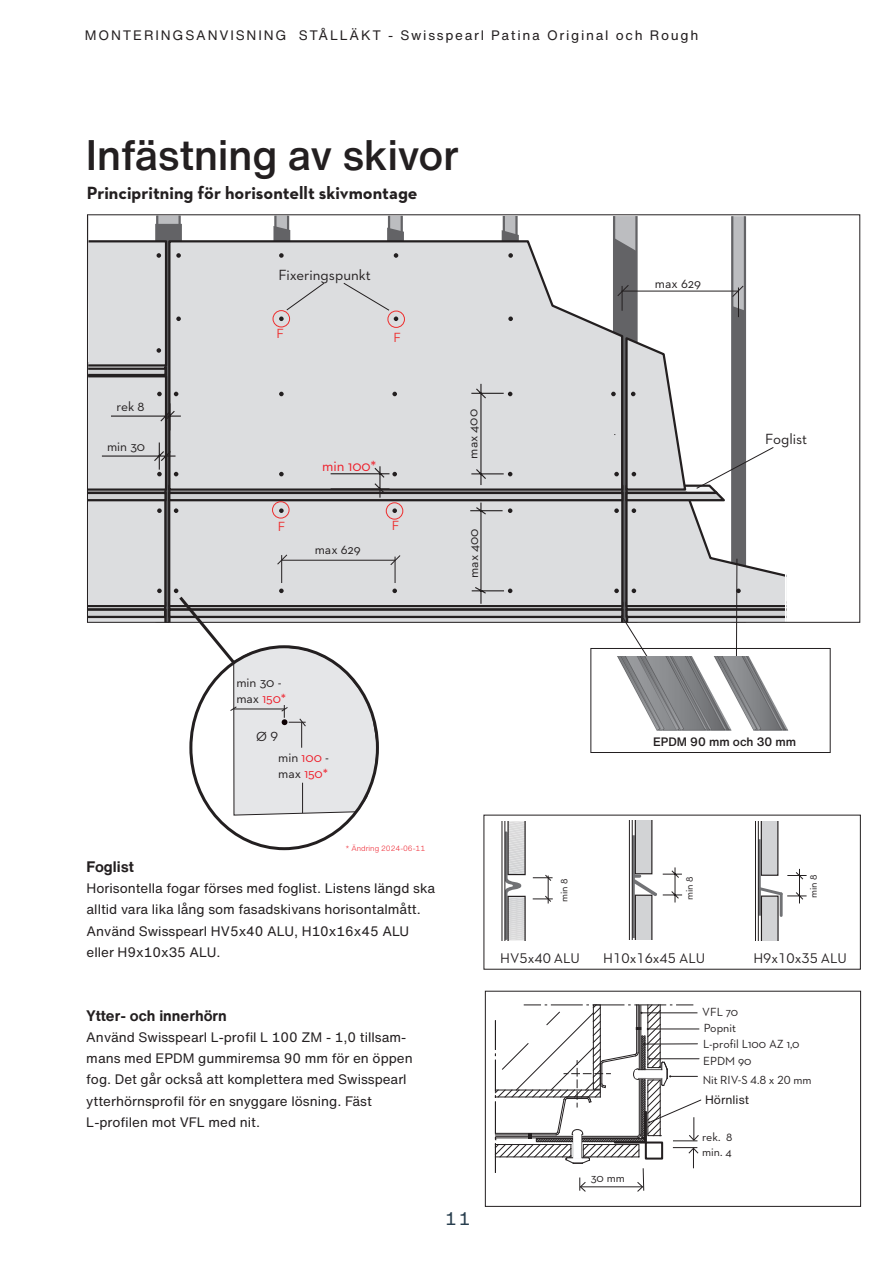
<style>
.page{position:relative;width:893px;height:1263px;background:#fff}
.page>*{position:absolute;margin:0;border:0;box-sizing:border-box;transform-origin:0 0}
.t1{font:500 42px "Helvetica Now Text";letter-spacing:-.01em;color:#231f20}
.t2{font:700 18px "Neutraface 2 Text";color:#231f20}
.t3{font:18px "Helvetica Now Text";color:#283e4e}
.t4{font:700 15px "Helvetica Now Text";color:#231f20}
.t5{font:15px "Neutraface 2 Text";color:#231f20}
.t6{font:15px "Neutraface 2 Text";color:#ee1c28}
.t7{font:14.25px "Neutraface 2 Text";color:#231f20}
.t8{font:13.5px/21.3px "Helvetica Now Text";color:#231f20}
.t9{font:13.5px/16.5px "Neutraface 2 Text";color:#231f20}
.t10{font:13.5px "Helvetica Now Text";letter-spacing:.125em;color:#231f20}
.t11{font:13.5px "Neutraface 2 Text";color:#ee2d2d}
.t12{font:12px/14.4px "Neutraface 2 Text";color:#231f20}
.t13{font:500 12px "Helvetica Now Text";color:#231f20}
.t14{font:12px "Helvetica Now Text";color:#231f20}
.t15{font:10.5px "Neutraface 2 Text";color:#231f20}
.t16{font:300 7.5px "Helvetica Now Text";color:#ee1c28}
.s1{color:#ee1c28}
</style>
<div class="page">
<div style="left:485px;top:991px;width:376px;height:215px;border:1px solid #231f20"></div>
<svg style="left:494px;top:1004px;width:208px;height:188px"></svg>
<svg style="left:87px;top:215px;width:723px;height:725px"></svg>
<div style="left:273px;top:310px;width:17px;height:17px;border:1px solid #ee2d2d;border-radius:50%"></div>
<img style="left:608px;top:657px;width:193px;height:74px">
<div style="left:386px;top:503px;width:17px;height:16px;border:1px solid #ee2d2d;border-radius:50%"></div>
<div style="left:272px;top:501px;width:17px;height:17px;border:1px solid #ee2d2d;border-radius:50%"></div>
<p class="t10" style="left:85px;top:27px;width:615px">MONTERINGSANVISNING STÅLLÄKT - Swisspearl Patina Original och Rough</p>
<h1 class="t1" style="left:86px;top:127px;width:374px">Infästning av skivor</h1>
<h2 class="t2" style="left:87px;top:182px;width:332px">Principritning för horisontellt skivmontage</h2>
<p class="t9" style="left:116px;top:398px;width:30px">rek 8</p>
<p class="t9" style="left:107px;top:438px;width:40px">min 30</p>
<p class="t5" style="left:278px;top:266px;width:94px">Fixeringspunkt</p>
<p class="t11" style="left:276px;top:325px;width:9px">F</p>
<p class="t11" style="left:393px;top:329px;width:9px">F</p>
<p class="t6" style="left:322px;top:456px;width:56px">min 100*</p>
<p class="t11" style="left:278px;top:518px;width:9px">F</p>
<p class="t11" style="left:392px;top:517px;width:9px">F</p>
<p class="t9" style="left:315px;top:541px;width:48px">max 629</p>
<p class="t9" style="left:465px;top:459px;width:51px;rotate:-90deg">max 400</p>
<p class="t9" style="left:465px;top:578px;width:51px;rotate:-90deg">max 400</p>
<p class="t9" style="left:655px;top:275px;width:48px">max 629</p>
<p class="t5" style="left:765px;top:429px;width:43px">Foglist</p>
<p class="t9" style="left:236px;top:674px;width:51px">min 30 - max <span class="s1">150*</span></p>
<p class="t9" style="left:256px;top:728px;width:23px">Ø 9</p>
<p class="t9" style="left:278px;top:748px;width:52px">min <span class="s1">100</span> - max <span class="s1">150*</span></p>
<p class="t13" style="left:653px;top:734px;width:145px">EPDM 90 mm och 30 mm</p>
<p class="t16" style="left:345px;top:843px;width:81px">* Ändring 2024-06-11</p>
<p class="t4" style="left:87px;top:856px;width:49px">Foglist</p>
<p class="t8" style="left:87px;top:878px;width:350px">Horisontella fogar förses med foglist. Listens längd ska alltid vara lika lång som fasadskivans horisontalmått.<br>Använd Swisspearl HV5x40 ALU, H10x16x45 ALU eller H9x10x35 ALU.</p>
<p class="t15" style="left:557px;top:902px;width:25px;rotate:-90deg">min 8</p>
<p class="t7" style="left:500px;top:949px;width:81px">HV5x40 ALU</p>
<p class="t15" style="left:683px;top:900px;width:25px;rotate:-90deg">min 8</p>
<p class="t15" style="left:807px;top:898px;width:25px;rotate:-90deg">min 8</p>
<p class="t7" style="left:603px;top:949px;width:103px">H10x16x45 ALU</p>
<p class="t7" style="left:753px;top:949px;width:95px">H9x10x35 ALU</p>
<p class="t4" style="left:86px;top:1005px;width:142px">Ytter- och innerhörn</p>
<p class="t8" style="left:86px;top:1026px;width:328px">Använd Swisspearl L-profil L 100 ZM - 1,0 tillsam&shy;mans med EPDM gummiremsa 90 mm för en öppen fog. Det går också att komplettera med Swisspearl ytterhörnsprofil för en snyggare lösning. Fäst L-profilen mot VFL med nit.</p>
<h2 class="t3" style="left:445px;top:1207px;width:27px">11</h2>
<p class="t12" style="left:591px;top:1171px;width:36px">30 mm</p>
<p class="t12" style="left:702px;top:1005px;width:38px">VFL 70</p>
<p class="t12" style="left:703px;top:1035px;width:98px;line-height:17px">L-profil L100 AZ 1,0<br>EPDM 90</p>
<p class="t14" style="left:705px;top:1092px;width:45px">Hörnlist</p>
<p class="t12" style="left:704px;top:1020px;width:34px">Popnit</p>
<p class="t12" style="left:703px;top:1073px;width:110px">Nit RIV-S 4.8 x 20 mm</p>
<p class="t12" style="left:702px;top:1130px;width:32px">rek. 8 min. 4</p>
</div>
